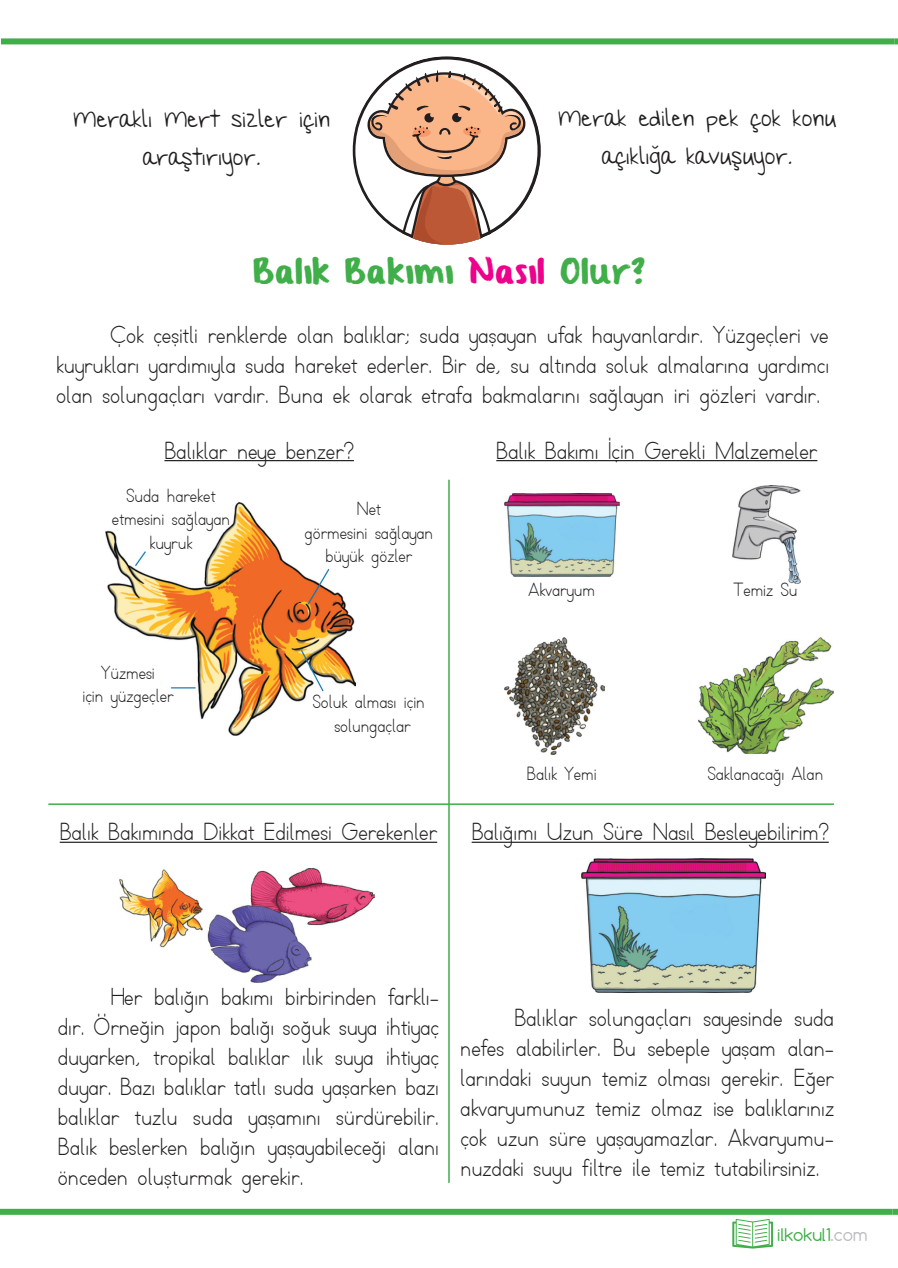
<style>
.page{position:relative;width:898px;height:1268px;background:#fff}
.page>*{position:absolute;margin:0;border:0;box-sizing:border-box;transform-origin:0 0}
.t1{font:28.5px "From Where You Are";letter-spacing:.02em;color:#40ae49}
.t2{font:24px/30px "TTKB Dik Temel Abece";color:#231f20;text-align:justify}
.t3{font:24px/37.5px "My Handsare Holding You";color:#231f20;text-align:center}
.t4{font:18.6px/23.2px "TTKB Dik Temel Abece";color:#231f20;text-align:center}
.t5{font:16.5px "Comfortaa";color:#40ae49}
.s1{color:#ed028c}
.s2{color:#bcbdc0}
</style>
<div class="page">
<div style="left:1px;top:38px;width:893px;height:6px;background:#40ae49"></div>
<svg style="left:894px;top:38px;width:3px;height:6px"></svg>
<div style="left:0;top:1208px;width:892px;height:6px;background:#40ae49"></div>
<svg style="left:892px;top:1208px;width:5px;height:6px"></svg>
<svg style="left:732px;top:1218px;width:40px;height:30px"></svg>
<svg style="left:352px;top:56px;width:188px;height:188px"></svg>
<img style="left:106px;top:502px;width:250px;height:233px">
<hr style="left:164px;top:460px;width:190px;height:1px;background:#231f20">
<hr style="left:448px;top:479px;width:1px;height:703px;background:#40ae49">
<hr style="left:48px;top:803px;width:785px;height:1px;background:#40ae49">
<hr style="left:496px;top:460px;width:321px;height:1px;background:#231f20">
<img style="left:504px;top:493px;width:115px;height:83px">
<img style="left:732px;top:485px;width:67px;height:98px">
<img style="left:504px;top:637px;width:100px;height:117px">
<img style="left:698px;top:637px;width:135px;height:116px">
<hr style="left:60px;top:841px;width:377px;height:1px;background:#231f20">
<img style="left:119px;top:868px;width:255px;height:114px">
<hr style="left:471px;top:841px;width:357px;height:1px;background:#231f20">
<img style="left:581px;top:858px;width:184px;height:133px">
<p class="t3" style="left:73px;top:100px;width:258px">Meraklı Mert sizler için araştırıyor.</p>
<p class="t3" style="left:557px;top:99px;width:279px">Merak edilen pek çok konu açıklığa kavuşuyor.</p>
<p class="t1" style="left:253px;top:257px;width:393px">Balık Bakımı <span class="s1">Nasıl</span> Olur?</p>
<p class="t2" style="left:56px;top:320px;width:774px;text-indent:54px">Çok çeşitli renklerde olan balıklar; suda yaşayan ufak hayvanlardır. Yüzgeçleri ve kuyrukları yardımıyla suda hareket ederler. Bir de, su altında soluk almalarına yardımcı olan solungaçları vardır. Buna ek olarak etrafa bakmalarını sağlayan iri gözleri vardır.</p>
<p class="t2" style="left:164px;top:436px;width:191px">Balıklar neye benzer?</p>
<p class="t2" style="left:496px;top:436px;width:322px">Balık Bakımı İçin Gerekli Malzemeler</p>
<p class="t4" style="left:112px;top:484px;width:119px">Suda hareket etmesini sağlayan kuyruk</p>
<p class="t4" style="left:82px;top:661px;width:93px">Yüzmesi<br>için yüzgeçler</p>
<p class="t4" style="left:304px;top:498px;width:130px">Net<br>görmesini sağlayan büyük gözler</p>
<p class="t4" style="left:313px;top:690px;width:113px">Soluk alması için solungaçlar</p>
<p class="t2" style="left:60px;top:817px;width:379px">Balık Bakımında Dikkat Edilmesi Gerekenler</p>
<p class="t4" style="left:528px;top:578px;width:68px">Akvaryum</p>
<p class="t4" style="left:733px;top:578px;width:65px">Temiz Su</p>
<p class="t4" style="left:526px;top:762px;width:71px">Balık Yemi</p>
<p class="t4" style="left:707px;top:762px;width:117px">Saklanacağı Alan</p>
<p class="t2" style="left:471px;top:817px;width:358px">Balığımı Uzun Süre Nasıl Besleyebilirim?</p>
<p class="t2" style="left:58px;top:982px;width:382px;text-indent:54px">Her balığın bakımı birbirinden farklı&shy;dır. Örneğin japon balığı soğuk suya ihtiyaç duyarken, tropikal balıklar ılık suya ihtiyaç duyar. Bazı balıklar tatlı suda yaşarken bazı balıklar tuzlu suda yaşamını sürdürebilir.<br>Balık beslerken balığın yaşayabileceği alanı önceden oluşturmak gerekir.</p>
<p class="t2" style="left:460px;top:1003px;width:375px;text-indent:54px">Balıklar solungaçları sayesinde suda nefes alabilirler. Bu sebeple yaşam alan&shy;larındaki suyun temiz olması gerekir. Eğer akvaryumunuz temiz olmaz ise balıklarınız çok uzun süre yaşayamazlar. Akvaryumu&shy;nuzdaki suyu filtre ile temiz tutabilirsiniz.</p>
<p class="t5" style="left:776px;top:1223px;width:92px">ilkokul1<span class="s2">.com</span></p>
</div>
